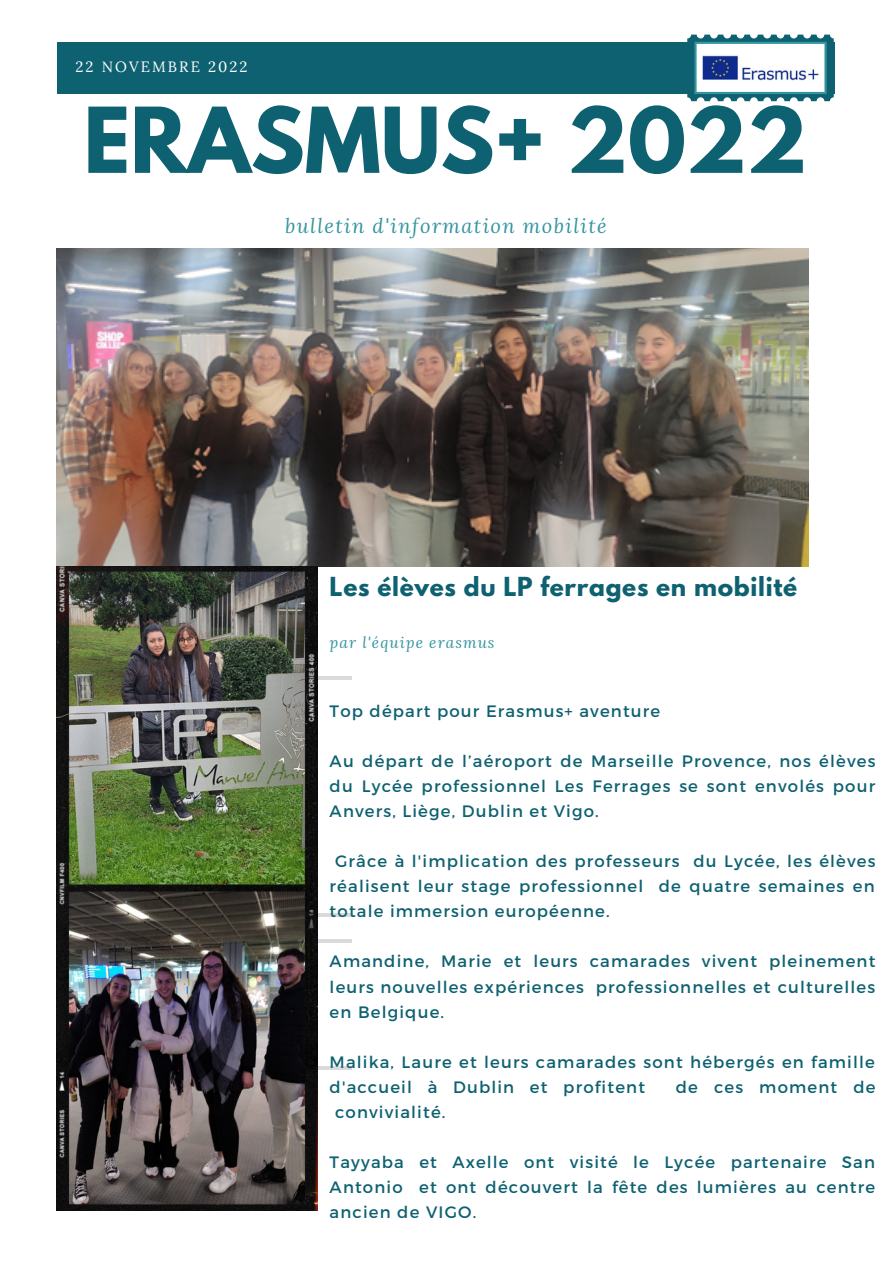
<style>
.page{position:relative;width:894px;height:1264px;background:#fff}
.page>*{position:absolute;margin:0;border:0;box-sizing:border-box;transform-origin:0 0}
.t1{font:700 80.25px "League Spartan";color:#0e6171}
.t2{font:700 23.25px "League Spartan";letter-spacing:.03em;color:#0e6171}
.t3{font:italic 20.1px "Lora";letter-spacing:.07em;color:#3494a0}
.t4{font:16.5px/25px "Montserrat";letter-spacing:.07em;color:#0e6171;text-align:justify}
.t5{font:italic 15.45px "Lora";letter-spacing:.07em;color:#3494a0}
.t6{font:14.85px "Lora";letter-spacing:.14em;color:#fff}
</style>
<div class="page">
<div style="left:57px;top:43px;width:777px;height:50px;background:#0e6171"></div>
<hr style="left:66px;top:676px;width:285px;height:4px;background:#dadada">
<hr style="left:67px;top:913px;width:284px;height:3px;background:#000">
<hr style="left:66px;top:939px;width:285px;height:3px;background:#000">
<hr style="left:67px;top:1066px;width:284px;height:3px;background:#000">
<img style="left:57px;top:249px;width:751px;height:317px">
<img style="left:57px;top:566px;width:260px;height:644px">
<svg style="left:687px;top:35px;width:146px;height:66px;background:#9ab9c8"></svg>
<p class="t6" style="left:75px;top:57px;width:173px">22 NOVEMBRE 2022</p>
<h1 class="t1" style="left:84px;top:101px;width:725px">ERASMUS+ 2022</h1>
<p class="t3" style="left:285px;top:212px;width:323px">bulletin d'information mobilité</p>
<h2 class="t2" style="left:329px;top:575px;width:469px">Les élèves du LP ferrages en mobilité</h2>
<p class="t5" style="left:329px;top:632px;width:166px">par l'équipe erasmus</p>
<p class="t4" style="left:329px;top:697px;width:332px">Top départ pour Erasmus+ aventure</p>
<p class="t4" style="left:329px;top:748px;width:547px">Au départ de l’aéroport de Marseille Provence, nos élèves du Lycée professionnel Les Ferrages se sont envolés pour Anvers, Liège, Dublin et Vigo.</p>
<p class="t4" style="left:329px;top:848px;width:547px;text-indent:5px">Grâce à l'implication des professeurs du Lycée, les élèves réalisent leur stage professionnel de quatre semaines en totale immersion européenne.</p>
<p class="t4" style="left:329px;top:948px;width:547px">Amandine, Marie et leurs camarades vivent pleinement leurs nouvelles expériences professionnelles et culturelles en Belgique.</p>
<p class="t4" style="left:329px;top:1048px;width:546px">Malika, Laure et leurs camarades sont hébergés en famille d'accueil à Dublin et profitent</p>
<p class="t4" style="left:675px;top:1073px;width:201px">de ces moment de</p>
<p class="t4" style="left:335px;top:1098px;width:112px">convivialité.</p>
<p class="t4" style="left:329px;top:1148px;width:546px">Tayyaba et Axelle ont visité le Lycée partenaire San Antonio et ont découvert la fête des lumières au centre ancien de VIGO.</p>
</div>
